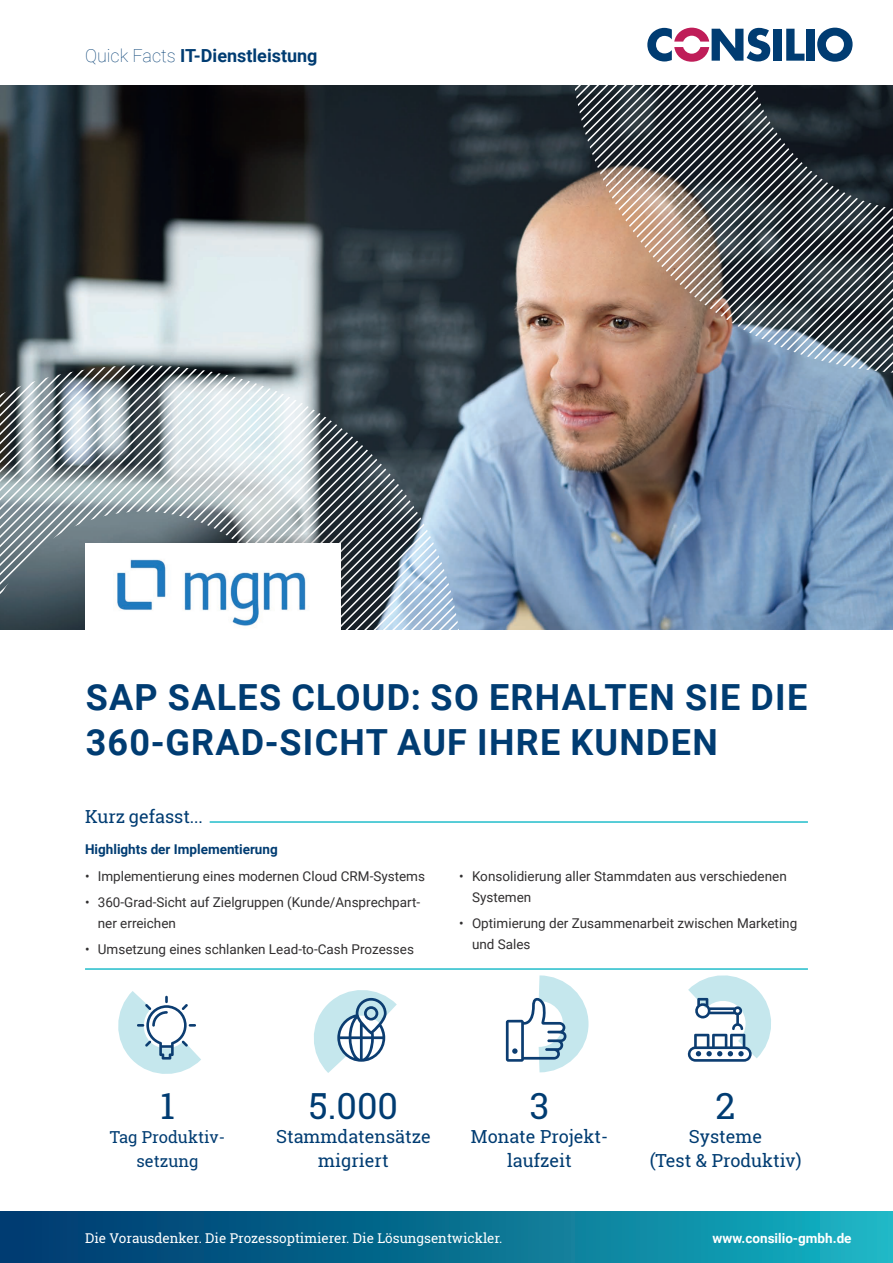
<style>
.page{position:relative;width:893px;height:1263px;background:#fff}
.page>*{position:absolute;margin:0;border:0;box-sizing:border-box;transform-origin:0 0}
.t1{font:700 36px/44.7px "Roboto";letter-spacing:.035em;color:#003c72}
.t2{font:36px "Roboto Slab";color:#003c72}
.t3{font:18px/23.5px "Roboto Slab";color:#003c72;text-align:center}
.t4{font:700 18px "Roboto";color:#003c72}
.t5{font:16.5px/23.7px "Roboto Slab";color:#003c72;text-align:center}
.t6{font:13.5px/21px "Roboto";color:#312f30}
.t7{font:13.5px "Roboto Slab";color:#fff}
.t8{font:700 13.5px "Roboto";color:#003c72}
.t9{font:700 13.5px "Roboto";color:#fff}
.s1{font-weight:100}
</style>
<div class="page">
<img style="left:0;top:85px;width:893px;height:544px">
<svg style="left:2px;top:365px;width:10px;height:265px;background:#687074"></svg>
<svg style="left:12px;top:365px;width:9px;height:265px;background:#6e7b80"></svg>
<svg style="left:21px;top:365px;width:10px;height:265px;background:#95a2a8"></svg>
<svg style="left:31px;top:365px;width:9px;height:265px;background:#8f9da2"></svg>
<svg style="left:40px;top:365px;width:9px;height:265px;background:#839097"></svg>
<svg style="left:49px;top:365px;width:10px;height:265px;background:#6e7c82"></svg>
<svg style="left:59px;top:365px;width:9px;height:265px;background:#738088"></svg>
<svg style="left:68px;top:365px;width:9px;height:265px;background:#87949c"></svg>
<svg style="left:77px;top:365px;width:10px;height:265px;background:#8d9aa1"></svg>
<svg style="left:161px;top:365px;width:10px;height:165px;background:#a2adb2"></svg>
<svg style="left:189px;top:365px;width:10px;height:165px"></svg>
<svg style="left:199px;top:365px;width:9px;height:165px"></svg>
<svg style="left:208px;top:365px;width:9px;height:165px"></svg>
<svg style="left:217px;top:365px;width:10px;height:165px"></svg>
<svg style="left:227px;top:365px;width:9px;height:165px"></svg>
<svg style="left:236px;top:365px;width:223px;height:265px;background:#7d8a92"></svg>
<svg style="left:114px;top:530px;width:238px;height:100px;background:#6c767b"></svg>
<div style="left:85px;top:543px;width:255px;height:90px;background:#fff"></div>
<svg style="left:573px;top:85px;width:8px;height:289px;background:#9c806f"></svg>
<svg style="left:581px;top:85px;width:9px;height:289px;background:#9c7e6e"></svg>
<svg style="left:590px;top:85px;width:9px;height:289px;background:#9e7f6e"></svg>
<svg style="left:599px;top:85px;width:9px;height:289px;background:#a1816f"></svg>
<svg style="left:608px;top:85px;width:9px;height:289px;background:#a28472"></svg>
<svg style="left:617px;top:85px;width:9px;height:289px;background:#a38675"></svg>
<svg style="left:626px;top:85px;width:9px;height:289px;background:#a58878"></svg>
<svg style="left:635px;top:85px;width:10px;height:289px;background:#a38777"></svg>
<svg style="left:645px;top:85px;width:9px;height:289px;background:#9f8576"></svg>
<svg style="left:654px;top:85px;width:9px;height:289px;background:#9b8375"></svg>
<svg style="left:663px;top:85px;width:9px;height:289px;background:#967f73"></svg>
<svg style="left:672px;top:85px;width:9px;height:289px;background:#8f7b71"></svg>
<svg style="left:681px;top:85px;width:9px;height:289px;background:#86766d"></svg>
<svg style="left:690px;top:85px;width:9px;height:289px;background:#7c716a"></svg>
<svg style="left:699px;top:85px;width:9px;height:289px;background:#796d67"></svg>
<svg style="left:708px;top:85px;width:9px;height:289px;background:#756a65"></svg>
<svg style="left:717px;top:85px;width:9px;height:289px;background:#6c6666"></svg>
<svg style="left:726px;top:85px;width:9px;height:289px;background:#5b5f67"></svg>
<svg style="left:735px;top:85px;width:9px;height:289px;background:#55606a"></svg>
<svg style="left:744px;top:85px;width:149px;height:289px;background:#475159"></svg>
<img style="left:117px;top:559px;width:189px;height:67px">
<div style="left:773px;top:29px;width:9px;height:32px;background:#003c72"></div>
<svg style="left:786px;top:29px;width:18px;height:32px"></svg>
<div style="left:806px;top:29px;width:9px;height:32px;background:#003c72"></div>
<svg style="left:817px;top:28px;width:36px;height:34px"></svg>
<svg style="left:647px;top:28px;width:123px;height:34px"></svg>
<div style="left:0;top:1212px;width:893px;height:51px;background:linear-gradient(to right,#00346a,#17b1bf)"></div>
<hr style="left:210px;top:821px;width:598px;height:2px;background:#21bdcb">
<hr style="left:85px;top:968px;width:723px;height:2px;background:#21bdcb">
<svg style="left:127px;top:968px;width:102px;height:106px"></svg>
<svg style="left:314px;top:998px;width:83px;height:75px"></svg>
<svg style="left:506px;top:968px;width:95px;height:105px"></svg>
<svg style="left:687px;top:984px;width:84px;height:78px"></svg>
<h2 class="t4" style="left:85px;top:43px;width:234px"><span class="s1">Quick Facts</span> IT-Dienstleistung</h2>
<h1 class="t1" style="left:86px;top:673px;width:723px">SAP SALES CLOUD: SO ERHALTEN SIE DIE<br>360-GRAD-SICHT AUF IHRE KUNDEN</h1>
<h2 class="t3" style="left:85px;top:804px;width:119px">Kurz gefasst...</h2>
<p class="t8" style="left:85px;top:840px;width:194px">Highlights der Implementierung</p>
<p class="t6" style="left:85px;top:865px;width:342px">• Implementierung eines modernen Cloud CRM-Systems</p>
<p class="t6" style="left:98px;top:891px;width:324px;text-indent:-13px">• 360-Grad-Sicht auf Zielgruppen (Kunde/Ansprechpart&shy;ner erreichen</p>
<p class="t6" style="left:85px;top:938px;width:330px">• Umsetzung eines schlanken Lead-to-Cash Prozesses</p>
<p class="t6" style="left:472px;top:865px;width:316px;text-indent:-13px">• Konsolidierung aller Stammdaten aus verschiedenen<br>Systemen</p>
<p class="t6" style="left:472px;top:912px;width:327px;text-indent:-13px">• Optimierung der Zusammenarbeit zwischen Marketing und Sales</p>
<h1 class="t2" style="left:160px;top:1082px;width:16px">1</h1>
<p class="t5" style="left:110px;top:1125px;width:117px">Tag Produktiv&shy;setzung</p>
<h1 class="t2" style="left:309px;top:1082px;width:91px">5.000</h1>
<h2 class="t3" style="left:276px;top:1124px;width:156px">Stammdatensätze migriert</h2>
<h1 class="t2" style="left:530px;top:1082px;width:21px">3</h1>
<h2 class="t3" style="left:471px;top:1124px;width:139px">Monate Projekt&shy;laufzeit</h2>
<h1 class="t2" style="left:716px;top:1082px;width:21px">2</h1>
<h2 class="t3" style="left:650px;top:1124px;width:153px">Systeme<br>(Test &amp; Produktiv)</h2>
<p class="t7" style="left:85px;top:1229px;width:419px">Die Vorausdenker. Die Prozessoptimierer. Die Lösungsentwickler.</p>
<p class="t9" style="left:713px;top:1228px;width:141px">www.consilio-gmbh.de</p>
</div>
